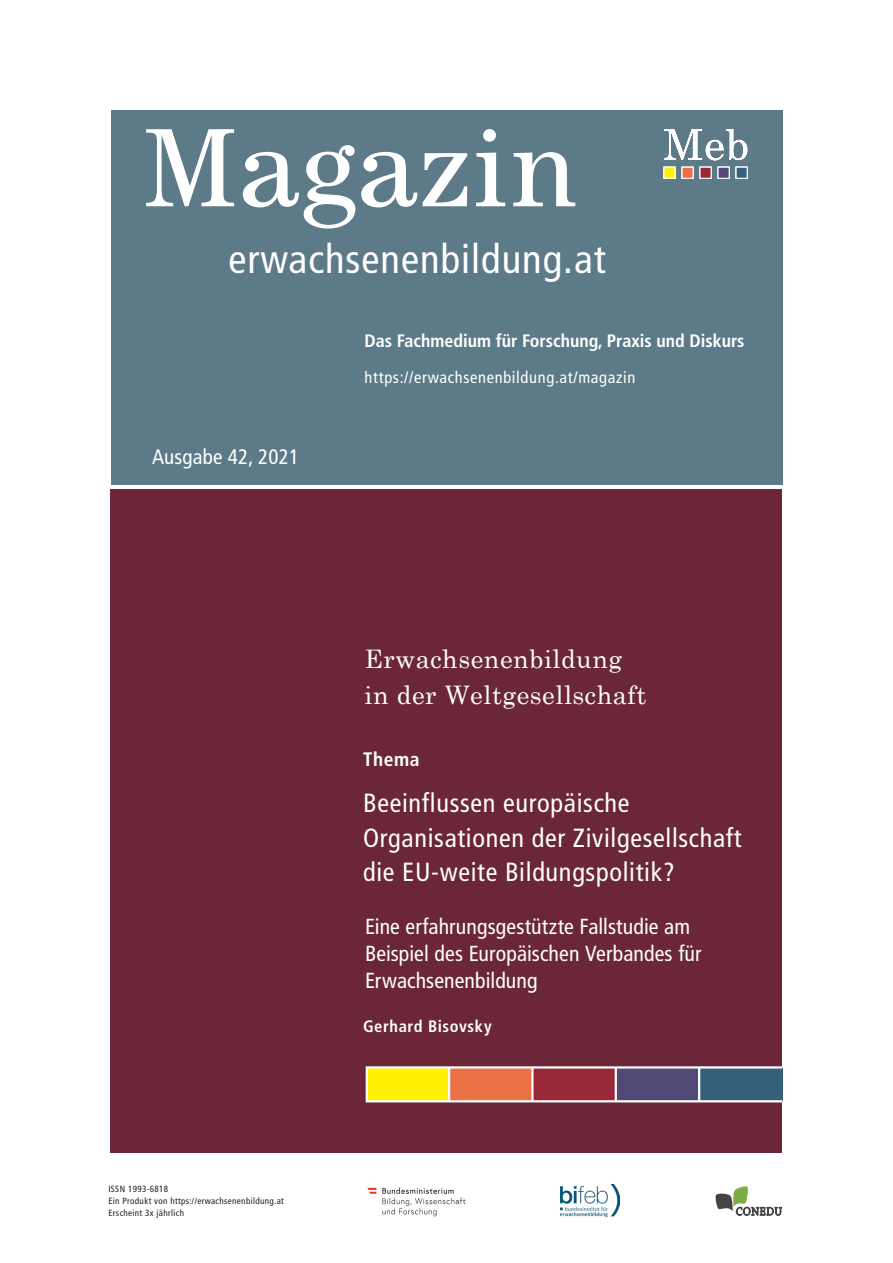
<style>
.page{position:relative;width:893px;height:1263px;background:#fff}
.page>*{position:absolute;margin:0;border:0;box-sizing:border-box;transform-origin:0 0}
.t1{font:condensed 40.5px "Frutiger LT Std";letter-spacing:.025em;color:#fff}
.UE1{font:condensed 26.25px/34.5px "Frutiger LT Std";letter-spacing:.025em;color:#fff}
.t2{font:25.5px/36px "Century Schoolbook";letter-spacing:.02em;color:#fff}
.UE2{font:condensed 21.75px "Frutiger LT Std";letter-spacing:.005em;color:#fff}
.t3{font:condensed 21px "Frutiger LT Std";letter-spacing:.01em;color:#fff}
.rubrik{font:700 condensed 19.5px "Frutiger LT Std";letter-spacing:.03em;color:#fff}
.t4{font:700 condensed 18px "Frutiger LT Std";color:#fff}
.t5{font:condensed 16.5px "Frutiger LT Std";letter-spacing:.04em;color:#fff}
.Autorin{font:700 condensed 16.5px "Frutiger LT Std";letter-spacing:.035em;color:#fff}
.t6{font:condensed 9px/12px "Frutiger LT Std";letter-spacing:.04em;color:#231f20}
</style>
<div class="page">
<div style="left:111px;top:489px;width:671px;height:663px;background:#6b2638"></div>
<div style="left:111px;top:111px;width:671px;height:374px;background:#5c7a88"></div>
<div style="left:532px;top:1067px;width:84px;height:34px;background:#982738"></div>
<div style="left:616px;top:1067px;width:83px;height:34px;background:#514a76"></div>
<div style="left:699px;top:1067px;width:83px;height:34px;background:#34607b"></div>
<div style="left:367px;top:1067px;width:82px;height:34px;background:#fff101"></div>
<div style="left:449px;top:1067px;width:83px;height:34px;background:#eb7046"></div>
<hr style="left:448px;top:1067px;width:2px;height:34px;background:#fff">
<hr style="left:531px;top:1067px;width:3px;height:34px;background:#fff">
<hr style="left:615px;top:1067px;width:2px;height:34px;background:#fff">
<hr style="left:698px;top:1067px;width:2px;height:34px;background:#fff">
<div style="left:366px;top:1066px;width:417px;height:36px;border:2px solid #fff"></div>
<svg style="left:146px;top:129px;width:429px;height:100px"></svg>
<svg style="left:715px;top:1186px;width:67px;height:29px"></svg>
<img style="left:367px;top:1187px;width:99px;height:30px">
<img style="left:561px;top:1185px;width:59px;height:32px">
<div style="left:700px;top:167px;width:11px;height:11px;background:#982738;border:1px solid #fff"></div>
<div style="left:718px;top:167px;width:11px;height:11px;background:#514a76;border:1px solid #fff"></div>
<div style="left:736px;top:167px;width:11px;height:11px;background:#34607b;border:1px solid #fff"></div>
<div style="left:664px;top:167px;width:11px;height:11px;background:#fff101"></div>
<div style="left:682px;top:167px;width:11px;height:11px;background:#eb7046;border:1px solid #fff"></div>
<svg style="left:664px;top:129px;width:83px;height:31px"></svg>
<h1 class="t1" style="left:229px;top:235px;width:379px">erwachsenenbildung.at</h1>
<p class="t3" style="left:152px;top:444px;width:149px">Ausgabe 42, 2021</p>
<p class="t4" style="left:365px;top:330px;width:381px">Das Fachmedium für Forschung, Praxis und Diskurs</p>
<p class="t5" style="left:365px;top:367px;width:272px">https://erwachsenenbildung.at/magazin</p>
<p class="t6" style="left:108px;top:1183px;width:177px">ISSN 1993-6818<br>Ein Produkt von https://erwachsenenbildung.at<br>Erscheint 3x jährlich</p>
<p class="t2" style="left:365px;top:639px;width:283px">Erwachsenenbildung in der Weltgesellschaft</p>
<p class="rubrik" style="left:363px;top:747px;width:58px">Thema</p>
<p class="UE1" style="left:363px;top:786px;width:380px">Beeinflussen europäische<br>Organisationen der Zivilgesellschaft die EU-weite Bildungspolitik?</p>
<p class="UE2" style="left:365px;top:914px;width:327px">Eine erfahrungsgestützte Fallstudie am</p>
<p class="UE2" style="left:365px;top:941px;width:338px">Beispiel des Europäischen Verbandes für</p>
<p class="UE2" style="left:365px;top:968px;width:174px">Erwachsenenbildung</p>
<p class="Autorin" style="left:363px;top:1017px;width:130px">Gerhard Bisovsky</p>
</div>
